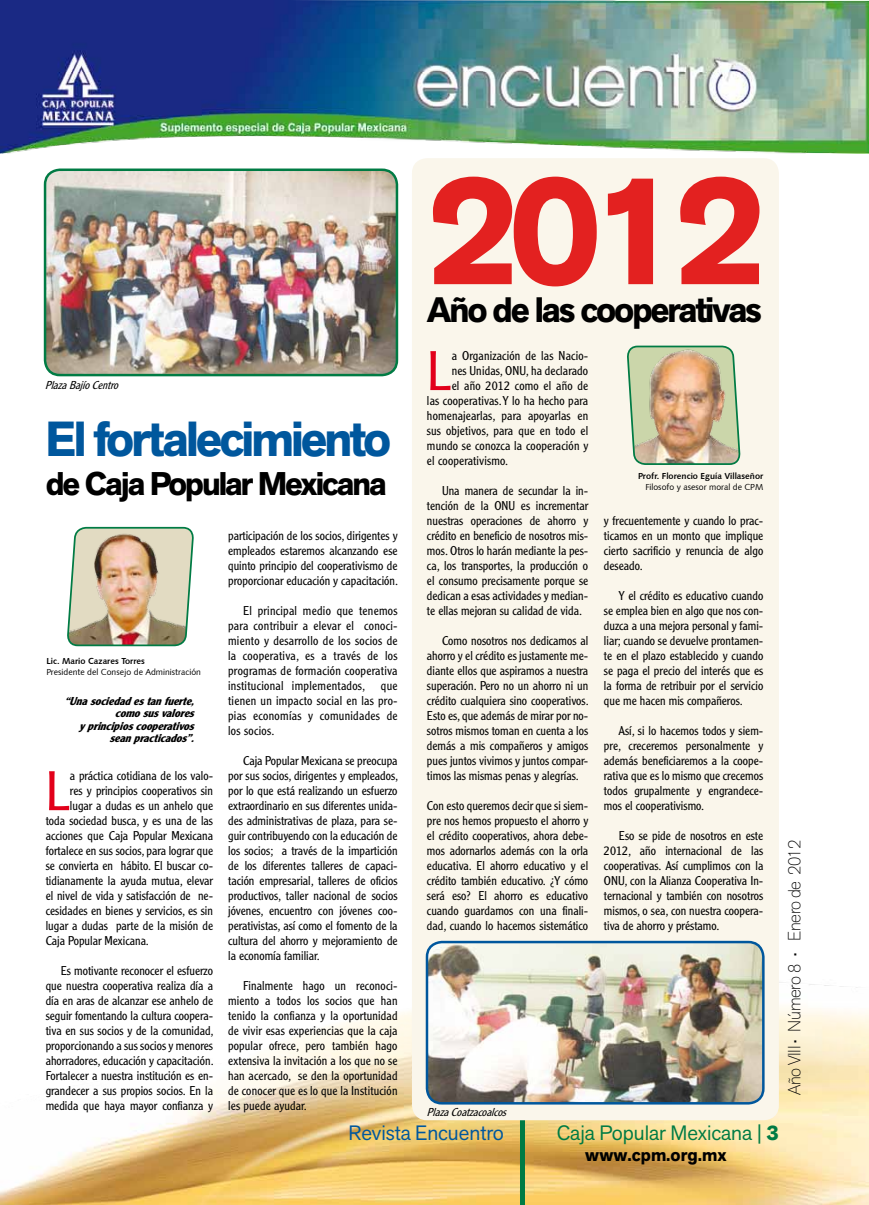
<style>
.page{position:relative;width:869px;height:1205px;background:#fff}
.page>*{position:absolute;margin:0;border:0;box-sizing:border-box;transform-origin:0 0}
.t1{font:700 152.5px "Akzid Grtsk Next";color:#e32120}
.t2{font:300 54.5px "Clearface Gothic LT Std";color:#e2001a}
.t3{font:700 48.75px "Akzid Grtsk Next";letter-spacing:-.06em;color:#00579d}
.t4{font:700 35px "Akzid Grtsk Next";letter-spacing:-.06em;color:#000}
.t5{font:700 32.5px "Akzid Grtsk Next";letter-spacing:-.06em;color:#000}
.t6{font:20.62px "Akzid Grtsk Next";color:#007b44}
.t7{font:20.62px "Akzid Grtsk Next";color:#00579d}
.t8{font:200 17.5px "Akzid Grtsk Next";letter-spacing:-.02em;color:#000}
.t9{font:700 17.5px "Akzid Grtsk Next";color:#000}
.t10{font:300 12.5px/15px "Clearface Gothic LT Std";color:#000;text-align:justify}
.t11{font:italic 700 11.25px/12.5px "Clearface Gothic LT Std";color:#000;text-align:right}
.t12{font:italic 300 11.25px "Clearface Gothic LT Std";color:#000}
.t13{font:8.75px "Humanist 531 BT Roman A";color:#000}
.t14{font:8.75px "Humanist 531 BT Bold A";color:#000}
.s1{font-weight:700}
</style>
<div class="page">
<img style="left:0;top:979px;width:868px;height:226px">
<div style="left:519px;top:1120px;width:5px;height:85px;background:#007b44"></div>
<img style="left:0;top:0;width:868px;height:153px">
<div style="left:412px;top:158px;width:366px;height:962px;background:#faf6eb;border-radius:15px"></div>
<img style="left:67px;top:526px;width:127px;height:121px">
<img style="left:627px;top:345px;width:114px;height:120px">
<img style="left:45px;top:171px;width:352px;height:204px">
<div style="left:44px;top:168px;width:354px;height:208px;border:2px solid #007b44;border-radius:15px"></div>
<img style="left:428px;top:942px;width:335px;height:161px">
<div style="left:425px;top:941px;width:339px;height:163px;border:2px solid #00579d;border-radius:15px"></div>
<h1 class="t1" style="left:427px;top:132px;width:340px">2012</h1>
<h3 class="t4" style="left:427px;top:287px;width:336px">Año de las cooperativas</h3>
<h2 class="t2" style="left:427px;top:338px;width:26px">L</h2>
<p class="t10" style="left:451px;top:348px;width:138px">a Organización de las Nacio-</p>
<p class="t10" style="left:451px;top:363px;width:138px">nes Unidas, ONU, ha declarado</p>
<p class="t10" style="left:451px;top:378px;width:138px">el año 2012 como el año de</p>
<p class="t10" style="left:427px;top:393px;width:163px">las cooperativas. Y lo ha hecho para</p>
<p class="t10" style="left:427px;top:408px;width:163px">homenajearlas, para apoyarlas en</p>
<p class="t10" style="left:427px;top:423px;width:163px">sus objetivos, para que en todo el</p>
<p class="t10" style="left:427px;top:438px;width:163px">mundo se conozca la cooperación y</p>
<p class="t10" style="left:427px;top:453px;width:83px">el cooperativismo.</p>
<p class="t10" style="left:427px;top:483px;width:163px;text-indent:15px">Una manera de secundar la in&shy;tención de la ONU es incrementar nuestras operaciones de ahorro y crédito en beneficio de nosotros mis&shy;mos. Otros lo harán mediante la pes&shy;ca, los transportes, la producción o el consumo precisamente porque se dedican a esas actividades y median&shy;te ellas mejoran su calidad de vida.</p>
<p class="t10" style="left:427px;top:633px;width:163px;text-indent:15px">Como nosotros nos dedicamos al ahorro y el crédito es justamente me&shy;diante ellos que aspiramos a nuestra superación. Pero no un ahorro ni un crédito cualquiera sino cooperativos.<br>Esto es, que además de mirar por no&shy;sotros mismos toman en cuenta a los demás a mis compañeros y amigos pues juntos vivimos y juntos compar&shy;timos las mismas penas y alegrías.</p>
<p class="t10" style="left:427px;top:798px;width:163px">Con esto queremos decir que si siem&shy;pre nos hemos propuesto el ahorro y el crédito cooperativos, ahora debe&shy;mos adornarlos además con la orla educativa. El ahorro educativo y el crédito también educativo. ¿Y cómo será eso? El ahorro es educativo cuando guardamos con una finali&shy;dad, cuando lo hacemos sistemático</p>
<p class="t12" style="left:45px;top:379px;width:78px">PlazaBajíoCentro</p>
<h3 class="t3" style="left:46px;top:407px;width:347px">El fortalecimiento</h3>
<h3 class="t5" style="left:46px;top:463px;width:342px">de Caja Popular Mexicana</h3>
<p class="t13" style="left:645px;top:481px;width:119px">Filosofo y asesor moral de CPM</p>
<p class="t14" style="left:638px;top:471px;width:127px">Profr. Florencio Eguía Villaseñor</p>
<p class="t10" style="left:603px;top:513px;width:161px">y frecuentemente y cuando lo prac&shy;ticamos en un monto que implique cierto sacrificio y renuncia de algo deseado.</p>
<p class="t10" style="left:603px;top:588px;width:161px;text-indent:15px">Y el crédito es educativo cuando se emplea bien en algo que nos con&shy;duzca a una mejora personal y fami&shy;liar; cuando se devuelve prontamen&shy;te en el plazo establecido y cuando se paga el precio del interés que es la forma de retribuir por el servicio que me hacen mis compañeros.</p>
<p class="t10" style="left:603px;top:723px;width:161px;text-indent:15px">Así, si lo hacemos todos y siem&shy;pre, creceremos personalmente y además beneficiaremos a la coope&shy;rativa que es lo mismo que crecemos todos grupalmente y engrandece&shy;mos el cooperativismo.</p>
<p class="t10" style="left:603px;top:828px;width:161px;text-indent:15px">Eso se pide de nosotros en este 2012, año internacional de las cooperativas. Así cumplimos con la ONU, con la Alianza Cooperativa In&shy;ternacional y también con nosotros mismos, o sea, con nuestra coopera&shy;tiva de ahorro y préstamo.</p>
<p class="t10" style="left:228px;top:528px;width:171px">participación de los socios, dirigentes y empleados estaremos alcanzando ese quinto principio del cooperativismo de proporcionar educación y capacitación.</p>
<p class="t10" style="left:228px;top:603px;width:171px;text-indent:15px">El principal medio que tenemos para contribuir a elevar el conoci&shy;miento y desarrollo de los socios de la cooperativa, es a través de los programas de formación cooperativa institucional implementados,</p>
<p class="t14" style="left:46px;top:656px;width:100px">Lic. Mario Cazares Torres</p>
<p class="t13" style="left:46px;top:666px;width:156px">Presidente del Consejo de Administración</p>
<p class="t10" style="left:228px;top:678px;width:171px;text-indent:153px">que tienen un impacto social en las pro&shy;pias economías y comunidades de los socios.</p>
<p class="t10" style="left:228px;top:753px;width:171px;text-indent:15px">Caja Popular Mexicana se preocupa por sus socios, dirigentes y empleados, por lo que está realizando un esfuerzo extraordinario en sus diferentes unida&shy;des administrativas de plaza, para se&shy;guir contribuyendo con la educación de los socios; a través de la impartición de los diferentes talleres de capaci&shy;tación empresarial, talleres de oficios productivos, taller nacional de socios jóvenes, encuentro con jóvenes coo&shy;perativistas, así como el fomento de la cultura del ahorro y mejoramiento de la economía familiar.</p>
<p class="t10" style="left:228px;top:978px;width:171px;text-indent:15px">Finalmente hago un reconoci&shy;miento a todos los socios que han tenido la confianza y la oportunidad de vivir esas experiencias que la caja popular ofrece, pero también hago extensiva la invitación a los que no se han acercado, se den la oportunidad de conocer que es lo que la Institución les puede ayudar.</p>
<p class="t11" style="left:64px;top:694px;width:135px">“Unasociedadestanfuerte, comosusvalores yprincipioscooperativos seanpracticados”.</p>
<h2 class="t2" style="left:46px;top:758px;width:26px">L</h2>
<p class="t10" style="left:70px;top:768px;width:145px">a práctica cotidiana de los valo-</p>
<p class="t10" style="left:70px;top:783px;width:145px">res y principios cooperativos sin</p>
<p class="t10" style="left:70px;top:798px;width:145px">lugar a dudas es un anhelo que</p>
<p class="t10" style="left:46px;top:813px;width:169px">toda sociedad busca, y es una de las</p>
<p class="t10" style="left:46px;top:828px;width:169px">acciones que Caja Popular Mexicana</p>
<p class="t10" style="left:46px;top:843px;width:169px">fortalece en sus socios, para lograr que</p>
<p class="t10" style="left:46px;top:858px;width:169px">se convierta en hábito. El buscar co-</p>
<p class="t10" style="left:46px;top:873px;width:169px">tidianamente la ayuda mutua, elevar</p>
<p class="t10" style="left:46px;top:888px;width:169px">el nivel de vida y satisfacción de ne-</p>
<p class="t10" style="left:46px;top:903px;width:169px">cesidades en bienes y servicios, es sin</p>
<p class="t10" style="left:46px;top:918px;width:169px">lugar a dudas parte de la misión de</p>
<p class="t10" style="left:46px;top:933px;width:105px">Caja Popular Mexicana.</p>
<p class="t10" style="left:46px;top:963px;width:169px;text-indent:15px">Es motivante reconocer el esfuerzo que nuestra cooperativa realiza día a día en aras de alcanzar ese anhelo de seguir fomentando la cultura coopera&shy;tiva en sus socios y de la comunidad, proporcionando a sus socios y menores ahorradores, educación y capacitación.<br>Fortalecer a nuestra institución es en&shy;grandecer a sus propios socios. En la medida que haya mayor confianza y</p>
<p class="t12" style="left:427px;top:1105px;width:84px">PlazaCoatzacoalcos</p>
<h3 class="t7" style="left:348px;top:1119px;width:157px">Revista Encuentro</h3>
<h3 class="t6" style="left:556px;top:1119px;width:223px">Caja Popular Mexicana | <span class="s1">3</span></h3>
<h3 class="t9" style="left:585px;top:1144px;width:143px">www.cpm.org.mx</h3>
<h3 class="t8" style="left:782px;top:1095px;width:257px;rotate:-90deg">Año VIII • Número 8 • Enero de 2012</h3>
</div>
